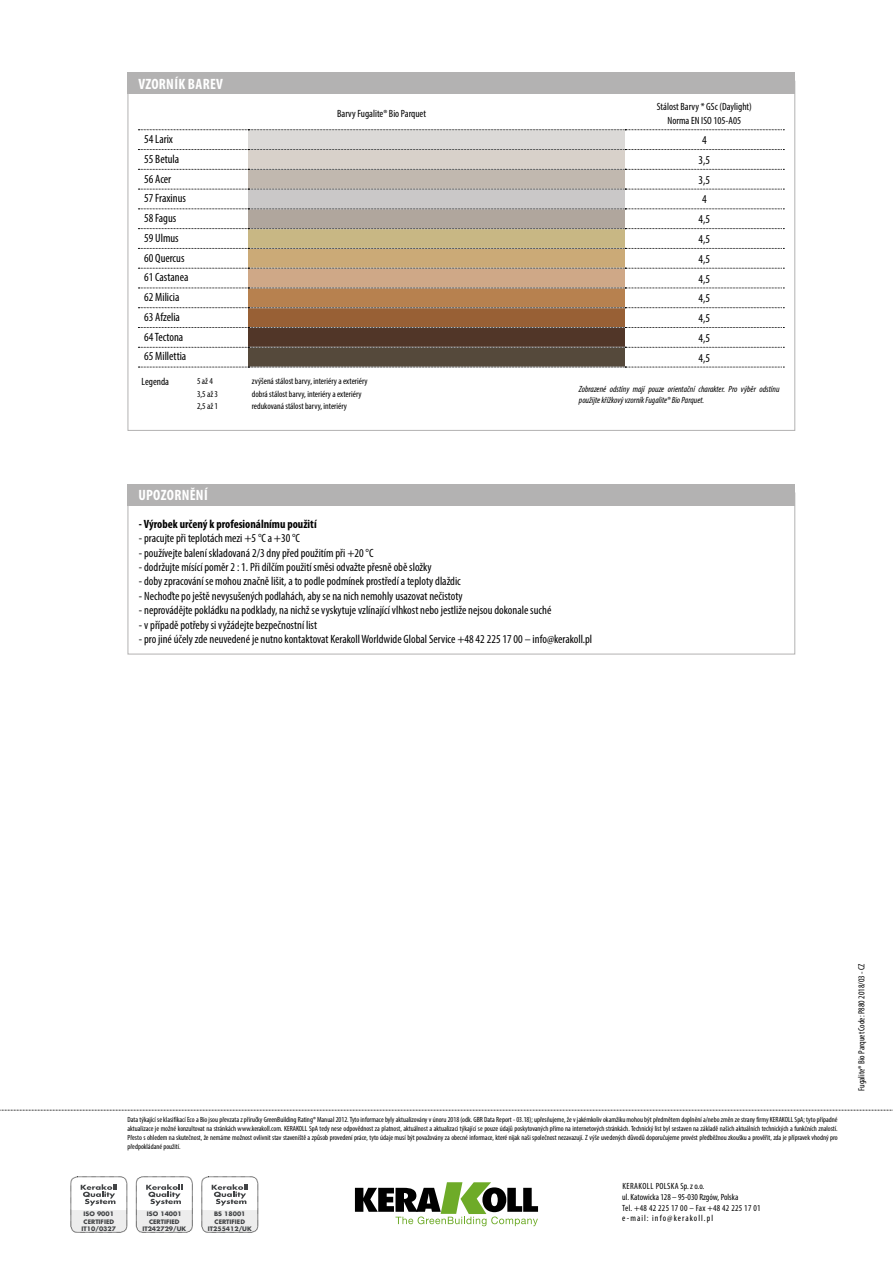
<style>
.page{position:relative;width:893px;height:1263px;background:#fff}
.page>*{position:absolute;margin:0;border:0;box-sizing:border-box;transform-origin:0 0}
.t1{font:700 condensed 15px "Myriad Pro";letter-spacing:.02em;color:#fff}
.t2{font:condensed 12px "Myriad Pro";color:#000}
.t3{font:700 condensed 12px "Myriad Pro";color:#000}
.t4{font:condensed 10.5px/13.5px "Myriad Pro";color:#000;text-align:center}
.t5{font:condensed 9px "Myriad Pro";color:#000}
.t6{font:condensed 9px/10.8px "Myriad Pro";letter-spacing:.03em;color:#000}
.t7{font:italic condensed 9px/10.8px "Myriad Pro";color:#000}
.t8{font:condensed 7.5px/9px "Myriad Pro";color:#000;text-align:justify}
.t9{font:700 6px/7.2px "Futura Std";color:#424446;text-align:center}
</style>
<div class="page">
<svg style="left:0;top:1110px;width:893px;height:1px"></svg>
<div style="left:71px;top:1176px;width:56px;height:56px;border:1px dashed #000;border-radius:7px"></div>
<svg style="left:71px;top:1184px;width:56px;height:48px"></svg>
<div style="left:136px;top:1176px;width:56px;height:56px;border:1px dashed #000;border-radius:7px"></div>
<svg style="left:136px;top:1184px;width:56px;height:48px"></svg>
<div style="left:202px;top:1176px;width:56px;height:56px;border:1px dashed #000;border-radius:7px"></div>
<svg style="left:202px;top:1184px;width:56px;height:48px"></svg>
<svg style="left:355px;top:1182px;width:183px;height:44px"></svg>
<div style="left:128px;top:484px;width:667px;height:21px;background:#b3b2b2"></div>
<div style="left:128px;top:72px;width:667px;height:22px;background:#b3b2b2"></div>
<div style="left:248px;top:130px;width:377px;height:20px;background:#dbd9d7"></div>
<div style="left:248px;top:150px;width:377px;height:19px;background:#d8d1ca"></div>
<div style="left:248px;top:169px;width:377px;height:20px;background:#c1b8af"></div>
<div style="left:248px;top:189px;width:377px;height:20px;background:#cac8c8"></div>
<div style="left:248px;top:209px;width:377px;height:20px;background:#b0a69d"></div>
<div style="left:248px;top:229px;width:377px;height:19px;background:#c8b784"></div>
<div style="left:248px;top:248px;width:377px;height:20px;background:#cbaa77"></div>
<div style="left:248px;top:268px;width:377px;height:20px;background:#cfa887"></div>
<div style="left:248px;top:288px;width:377px;height:20px;background:#b7814f"></div>
<div style="left:248px;top:308px;width:377px;height:19px;background:#986035"></div>
<div style="left:248px;top:327px;width:377px;height:20px;background:#513628"></div>
<div style="left:248px;top:347px;width:377px;height:20px;background:#55493b"></div>
<svg style="left:138px;top:149px;width:646px;height:1px"></svg>
<svg style="left:138px;top:169px;width:646px;height:1px"></svg>
<svg style="left:138px;top:189px;width:646px;height:1px"></svg>
<svg style="left:138px;top:209px;width:646px;height:1px"></svg>
<svg style="left:138px;top:228px;width:646px;height:1px"></svg>
<svg style="left:138px;top:248px;width:646px;height:1px"></svg>
<svg style="left:138px;top:268px;width:646px;height:1px"></svg>
<svg style="left:138px;top:288px;width:646px;height:1px"></svg>
<svg style="left:138px;top:307px;width:646px;height:1px"></svg>
<svg style="left:138px;top:327px;width:646px;height:1px"></svg>
<svg style="left:138px;top:347px;width:646px;height:1px"></svg>
<svg style="left:138px;top:367px;width:646px;height:1px"></svg>
<svg style="left:138px;top:129px;width:646px;height:1px"></svg>
<h1 class="t1" style="left:138px;top:74px;width:86px">VZORNÍK BAREV</h1>
<h3 class="t4" style="left:337px;top:107px;width:90px">Barvy Fugalite® Bio Parquet</h3>
<h3 class="t4" style="left:657px;top:100px;width:97px">Stálost Barvy * GSc (Daylight)<br>Norma EN ISO 105-A05</h3>
<h2 class="t2" style="left:144px;top:132px;width:30px">54 Larix</h2>
<h2 class="t2" style="left:702px;top:133px;width:6px">4</h2>
<h2 class="t2" style="left:144px;top:152px;width:37px">55 Betula</h2>
<h2 class="t2" style="left:698px;top:153px;width:13px">3,5</h2>
<h2 class="t2" style="left:144px;top:171px;width:29px">56 Acer</h2>
<h2 class="t2" style="left:698px;top:172px;width:13px">3,5</h2>
<h2 class="t2" style="left:144px;top:191px;width:43px">57 Fraxinus</h2>
<h2 class="t2" style="left:702px;top:192px;width:6px">4</h2>
<h2 class="t2" style="left:144px;top:211px;width:34px">58 Fagus</h2>
<h2 class="t2" style="left:698px;top:212px;width:13px">4,5</h2>
<h2 class="t2" style="left:144px;top:231px;width:36px">59 Ulmus</h2>
<h2 class="t2" style="left:698px;top:232px;width:13px">4,5</h2>
<h2 class="t2" style="left:144px;top:250px;width:42px">60 Quercus</h2>
<h2 class="t2" style="left:698px;top:251px;width:13px">4,5</h2>
<h2 class="t2" style="left:144px;top:270px;width:46px">61 Castanea</h2>
<h2 class="t2" style="left:698px;top:271px;width:13px">4,5</h2>
<h2 class="t2" style="left:144px;top:290px;width:37px">62 Milicia</h2>
<h2 class="t2" style="left:698px;top:291px;width:13px">4,5</h2>
<h2 class="t2" style="left:144px;top:310px;width:37px">63 Afzelia</h2>
<h2 class="t2" style="left:698px;top:311px;width:13px">4,5</h2>
<h2 class="t2" style="left:144px;top:329px;width:41px">64 Tectona</h2>
<h2 class="t2" style="left:698px;top:331px;width:13px">4,5</h2>
<h2 class="t2" style="left:144px;top:349px;width:44px">65 Millettia</h2>
<h2 class="t2" style="left:698px;top:350px;width:13px">4,5</h2>
<p class="t7" style="left:579px;top:384px;width:202px">Zobrazené odstíny mají pouze orientační charakter. Pro výběr odstínu použijte křížkový vzorník Fugalite® Bio Parquet.</p>
<p class="t5" style="left:197px;top:375px;width:17px">5 až 4</p>
<p class="t5" style="left:252px;top:375px;width:117px">zvýšená stálost barvy, interiéry a exteriéry</p>
<p class="t5" style="left:197px;top:388px;width:23px">3,5 až 3</p>
<p class="t5" style="left:252px;top:388px;width:111px">dobrá stálost barvy, interiéry a exteriéry</p>
<p class="t5" style="left:197px;top:401px;width:23px">2,5 až 1</p>
<p class="t5" style="left:252px;top:401px;width:97px">redukovaná stálost barvy, interiéry</p>
<h3 class="t4" style="left:142px;top:375px;width:29px">Legenda</h3>
<h1 class="t1" style="left:138px;top:486px;width:71px">UPOZORNĚNÍ</h1>
<h2 class="t3" style="left:139px;top:516px;width:179px">- Výrobek určený k profesionálnímu použití</h2>
<h2 class="t2" style="left:139px;top:531px;width:163px">- pracujte při teplotách mezi +5 °C a +30 °C</h2>
<h2 class="t2" style="left:139px;top:545px;width:236px">- používejte balení skladovaná 2/3 dny před použitím při +20 °C</h2>
<h2 class="t2" style="left:139px;top:560px;width:294px">- dodržujte mísící poměr 2 : 1. Při dílčím použití směsi odvažte přesně obě složky</h2>
<h2 class="t2" style="left:139px;top:574px;width:323px">- doby zpracování se mohou značně lišit, a to podle podmínek prostředí a teploty dlaždic</h2>
<h2 class="t2" style="left:139px;top:589px;width:325px">- Nechoďte po ještě nevysušených podlahách, aby se na nich nemohly usazovat nečistoty</h2>
<h2 class="t2" style="left:139px;top:603px;width:414px">- neprovádějte pokládku na podklady, na nichž se vyskytuje vzlínající vlhkost nebo jestliže nejsou dokonale suché</h2>
<h2 class="t2" style="left:139px;top:617px;width:180px">- v případě potřeby si vyžádejte bezpečnostní list</h2>
<h2 class="t2" style="left:139px;top:632px;width:455px">- pro jiné účely zde neuvedené je nutno kontaktovat Kerakoll Worldwide Global Service +48 42 225 17 00 – info@kerakoll.pl</h2>
<p class="t8" style="left:128px;top:1115px;width:712px">Data týkající se klasifikací Eco a Bio jsou převzata z příručky GreenBuilding Rating® Manual 2012. Tyto informace byly aktualizovány v únoru 2018 (odk. GBR Data Report - 03.18); upřesňujeme, že v jakémkoliv okamžiku mohou být předmětem doplnění a/nebo změn ze strany firmy KERAKOLL SpA; tyto případné aktualizace je možné konzultovat na stránkách www.kerakoll.com. KERAKOLL SpA tedy nese odpovědnost za platnost, aktuálnost a aktualizaci týkající se pouze údajů poskytovaných přímo na internetových stránkách. Technický list byl sestaven na základě našich aktuálních technických a funkčních znalostí.<br>Přesto s ohledem na skutečnost, že nemáme možnost ovlivnit stav staveniště a způsob provedení práce, tyto údaje musí být považovány za obecné informace, které nijak naši společnost nezavazují. Z výše uvedených důvodů doporučujeme provést předběžnou zkoušku a prověřit, zda je přípravek vhodný pro předpokládané použití.</p>
<p class="t9" style="left:82px;top:1210px;width:36px">ISO 9001<br>CERTIFIED<br>IT10/0327</p>
<p class="t9" style="left:142px;top:1210px;width:45px">ISO 14001<br>CERTIFIED<br>IT242729/UK</p>
<p class="t9" style="left:208px;top:1210px;width:45px">BS 18001<br>CERTIFIED<br>IT255412/UK</p>
<p class="t6" style="left:622px;top:1180px;width:140px">KERAKOLL POLSKA Sp. z o.o.<br>ul. Katowicka 128 – 95-030 Rzgów, Polska<br>Tel. +48 42 225 17 00 – Fax +48 42 225 17 01 e-mail: info@kerakoll.pl</p>
<p class="t5" style="left:856px;top:1091px;width:129px;rotate:-90deg">Fugalite® Bio Parquet Code: P880 2018/03 - CZ</p>
</div>
